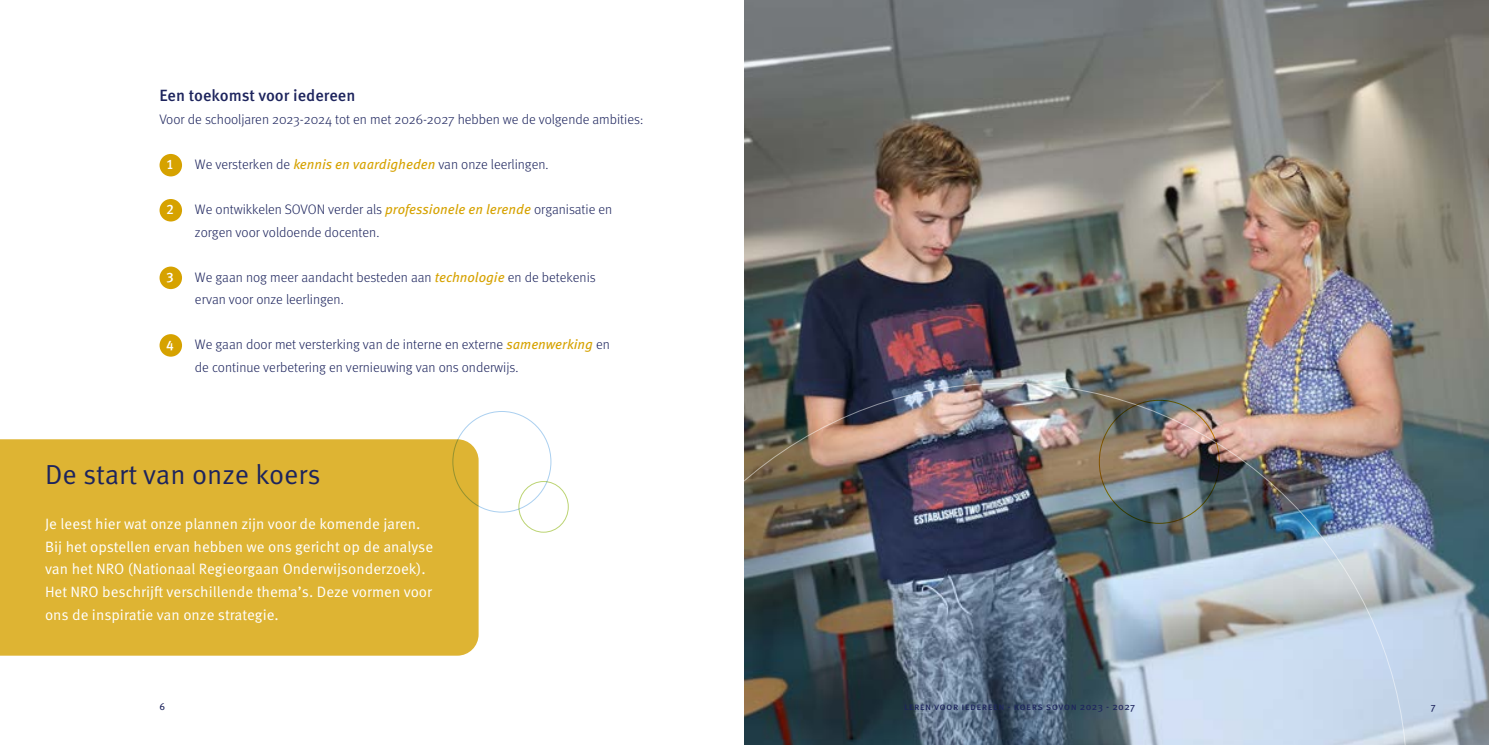
<style>
.page{position:relative;width:1489px;height:745px;background:#fff}
.page>*{position:absolute;margin:0;border:0;box-sizing:border-box;transform-origin:0 0}
.t1{font:27.5px "Meta Pro Norm";color:#1d245d}
.t2{font:500 16.25px "Meta Pro";color:#1d245d}
.t3{font:15px/22.5px "Meta Pro Norm";color:#fff}
.t4{font:300 13.75px/22.5px "Meta Pro";color:#1d245d}
.t5{font:500 13.75px "Meta Pro";color:#fff}
.t6{font:10px "Meta Pro";letter-spacing:.04em;color:#1d245d}
.s1{font-weight:400;font-style:italic;color:#d6a200}
</style>
<div class="page">
<img style="left:744px;top:0;width:744px;height:744px">
<div style="left:159px;top:154px;width:23px;height:22px;background:#d6a200;border-radius:50%"></div>
<div style="left:159px;top:199px;width:23px;height:22px;background:#d6a200;border-radius:50%"></div>
<div style="left:159px;top:266px;width:23px;height:23px;background:#d6a200;border-radius:50%"></div>
<div style="left:159px;top:334px;width:23px;height:22px;background:#d6a200;border-radius:50%"></div>
<div style="left:0;top:439px;width:478px;height:216px;background:#deb433"></div>
<img style="left:744px;top:383px;width:663px;height:361px">
<div style="left:518px;top:481px;width:50px;height:51px;border:1px solid #bcd473;border-radius:50%"></div>
<p class="t2" style="left:159px;top:83px;width:197px">Een toekomst voor iedereen</p>
<p class="t4" style="left:159px;top:107px;width:485px">Voor de schooljaren 2023-2024 tot en met 2026-2027 hebben we de volgende ambities:</p>
<p class="t5" style="left:166px;top:154px;width:9px">1</p>
<p class="t4" style="left:195px;top:152px;width:355px">We versterken de <span class="s1">kennis en vaardigheden</span> van onze leerlingen.</p>
<p class="t5" style="left:166px;top:199px;width:9px">2</p>
<p class="t4" style="left:195px;top:197px;width:419px">We ontwikkelen SOVON verder als <span class="s1">professionele en lerende</span> organisatie en zorgen voor voldoende docenten.</p>
<p class="t5" style="left:166px;top:266px;width:9px">3</p>
<p class="t4" style="left:195px;top:265px;width:402px">We gaan nog meer aandacht besteden aan <span class="s1">technologie</span> en de betekenis ervan voor onze leerlingen.</p>
<p class="t5" style="left:166px;top:334px;width:9px">4</p>
<p class="t4" style="left:195px;top:332px;width:416px">We gaan door met versterking van de interne en externe <span class="s1">samenwerking</span> en de continue verbetering en vernieuwing van ons onderwijs.</p>
<h1 class="t1" style="left:45px;top:453px;width:277px">De start van onze koers</h1>
<p class="t3" style="left:45px;top:511px;width:390px">Je leest hier wat onze plannen zijn voor de komende jaren.<br>Bij het opstellen ervan hebben we ons gericht op de analyse van het NRO (Nationaal Regieorgaan Onderwijsonderzoek).<br>Het NRO beschrijft verschillende thema’s. Deze vormen voor ons de inspiratie van onze strategie.</p>
<p class="t6" style="left:159px;top:698px;width:7px">6</p>
<p class="t6" style="left:904px;top:698px;width:233px">leren voor iedereen - koers sovon 2023 - 2027</p>
<p class="t6" style="left:1430px;top:698px;width:6px">7</p>
</div>
